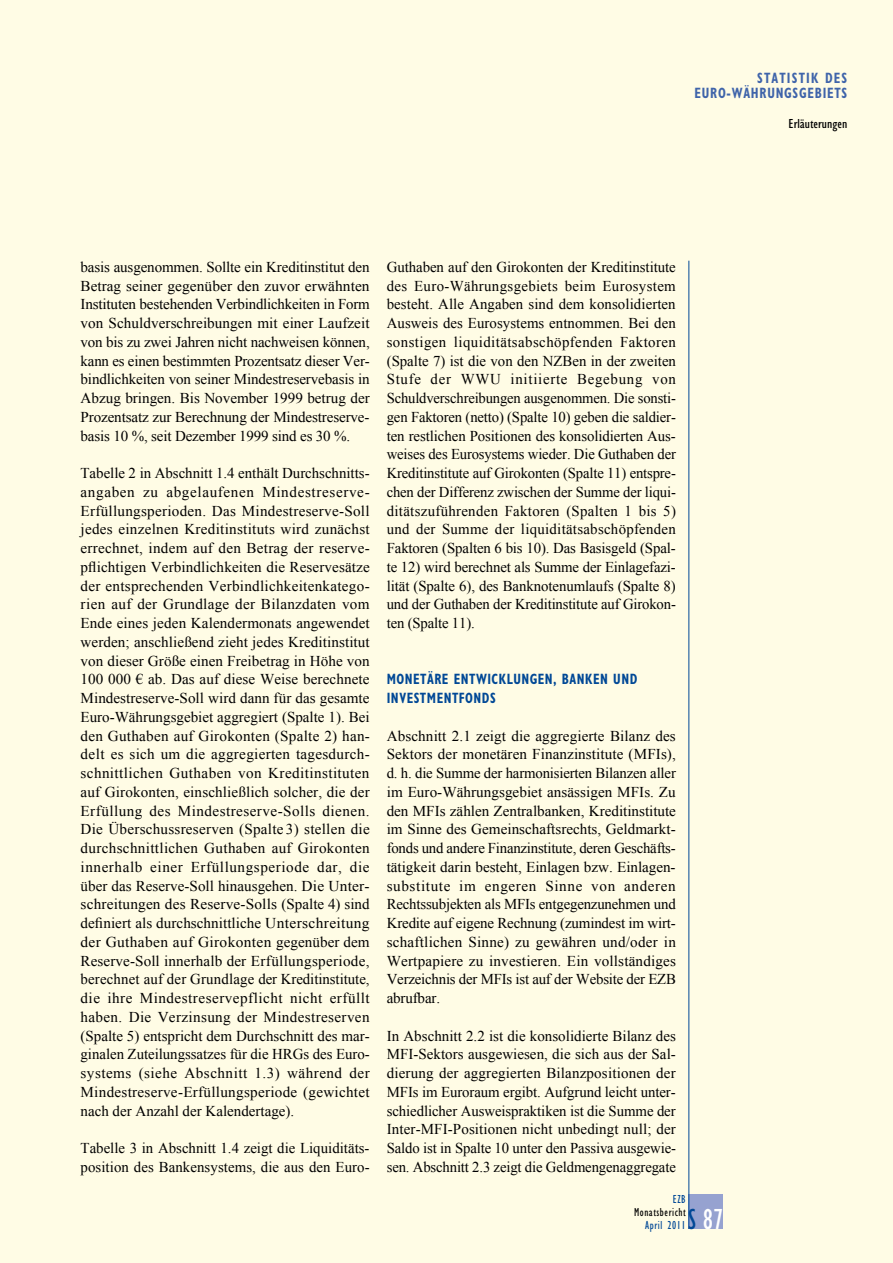
<style>
.page{position:relative;width:893px;height:1263px;background:#fffce5}
.page>*{position:absolute;margin:0;border:0;box-sizing:border-box;transform-origin:0 0}
.t1{font:condensed 30px "Gill Sans Myriad";color:#fff;scale:.95 1}
.t2{font:15px/18.8px "Times New Roman WGL";letter-spacing:.01em;color:#000;text-align:justify}
.t3{font:700 condensed 15px/18.8px "Gill Sans Myriad";letter-spacing:.04em;color:#004896;scale:.85 1}
.t4{font:700 condensed 15px/15px "Gill Sans Myriad";letter-spacing:.075em;color:#3f64aa;text-align:right;scale:.85 1}
.t5{font:condensed 13.5px "Gill Sans Myriad";color:#000;scale:1.1 1}
.t6{font:condensed 12px "Gill Sans Myriad";letter-spacing:.05em;color:#000;scale:.95 1}
.t7{font:condensed 12px "Gill Sans Myriad";letter-spacing:.05em;color:#004896;scale:.95 1}
.s1{color:#004896}
</style>
<div class="page">
<div style="left:689px;top:1195px;width:34px;height:34px;background:#96a2d0"></div>
<hr style="left:689px;top:261px;width:1px;height:968px;background:#004896">
<p class="t4" style="left:695px;top:71px;width:181px">STATISTIK DES<br>EURO-WÄHRUNGSGEBIETS</p>
<p class="t5" style="left:788px;top:116px;width:55px">Erläuterungen</p>
<p class="t2" style="left:81px;top:257px;width:291px">basis ausgenommen. Sollte ein Kreditinstitut den Betrag seiner gegenüber den zuvor erwähnten Instituten bestehenden Verbindlichkeiten in Form von Schuldverschreibungen mit einer Laufzeit von bis zu zwei Jahren nicht nachweisen können, kann es einen bestimmten Prozentsatz dieser Ver&shy;bindlichkeiten von seiner Mindestreservebasis in Abzug bringen. Bis November 1999 betrug der Prozentsatz zur Berechnung der Mindestreserve&shy;basis 10 %, seit Dezember 1999 sind es 30 %.</p>
<p class="t2" style="left:81px;top:463px;width:291px;text-align:left">Tabelle 2 in Abschnitt 1.4 enthält Durchschnitts&shy;angaben zu abgelaufenen Mindestreserve-Erfüllungsperioden. Das Mindestreserve-Soll jedes einzelnen Kreditinstituts wird zunächst errechnet, indem auf den Betrag der reserve&shy;pflichtigen Verbindlichkeiten die Reservesätze der entsprechenden Verbindlichkeitenkatego-- rien auf der Grundlage der Bilanzdaten vom Ende eines jeden Kalendermonats angewendet werden; anschließend zieht jedes Kreditinstitut von dieser Größe einen Freibetrag in Höhe von 100 000 € ab. Das auf diese Weise berechnete Mindestreserve-Soll wird dann für das gesamte Euro-Währungsgebiet aggregiert (Spalte 1). Bei den Guthaben auf Girokonten (Spalte 2) han--- delt es sich um die aggregierten tagesdurch&shy;schnittlichen Guthaben von Kreditinstituten auf Girokonten, einschließlich solcher, die der Erfüllung des Mindestreserve-Solls dienen.<br>Die Überschussreserven (Spalte 3) stellen die durchschnittlichen Guthaben auf Girokonten innerhalb einer Erfüllungsperiode dar, die über das Reserve-Soll hinausgehen. Die Unter&shy;schreitungen des Reserve-Solls (Spalte 4) sind definiert als durchschnittliche Unterschreitung der Guthaben auf Girokonten gegenüber dem Reserve-Soll innerhalb der Erfüllungsperiode, berechnet auf der Grundlage der Kreditinstitute, die ihre Mindestreservepflicht nicht erfüllt haben. Die Verzinsung der Mindestreserven (Spalte 5) entspricht dem Durchschnitt des mar&shy;ginalen Zuteilungssatzes für die HRGs des Euro&shy;systems (siehe Abschnitt 1.3) während der Mindestreserve-Erfüllungsperiode (gewichtet nach der Anzahl der Kalendertage).</p>
<p class="t2" style="left:81px;top:1138px;width:291px">Tabelle 3 in Abschnitt 1.4 zeigt die Liquiditäts-- position des Bankensystems, die aus den Euro-</p>
<p class="t2" style="left:387px;top:257px;width:291px">Guthaben auf den Girokonten der Kreditinstitute des Euro-Währungsgebiets beim Eurosystem besteht. Alle Angaben sind dem konsolidierten Ausweis des Eurosystems entnommen. Bei den sonstigen liquiditätsabschöpfenden Faktoren (Spalte 7) ist die von den NZBen in der zweiten Stufe der WWU initiierte Begebung von Schuldverschreibungen ausgenommen. Die sonsti&shy;gen Faktoren (netto) (Spalte 10) geben die saldier&shy;ten restlichen Positionen des konsolidierten Aus&shy;weises des Eurosystems wieder. Die Guthaben der Kreditinstitute auf Girokonten (Spalte 11) entspre&shy;chen der Differenz zwischen der Summe der liqui&shy;ditätszuführenden Faktoren (Spalten 1 bis 5) und der Summe der liquiditätsabschöpfenden Faktoren (Spalten 6 bis 10). Das Basisgeld (Spal&shy;te 12) wird berechnet als Summe der Einlagefazi&shy;lität (Spalte 6), des Banknotenumlaufs (Spalte 8) und der Guthaben der Kreditinstitute auf Girokon&shy;ten (Spalte 11).</p>
<p class="t3" style="left:387px;top:670px;width:296px;text-indent:40px">ÄRE ENTWICKLUNGEN, BANKEN UND<br>INVESTMENTFON DS</p>
<p class="t2" style="left:387px;top:726px;width:291px">Abschnitt 2.1 zeigt die aggregierte Bilanz des Sektors der monetären Finanzinstitute (MFIs), d. h. die Summe der harmonisierten Bilanzen aller im Euro-Währungsgebiet ansässigen MFIs. Zu den MFIs zählen Zentralbanken, Kreditinstitute im Sinne des Gemeinschaftsrechts, Geldmarkt&shy;fonds und andere Finanzinstitute, deren Geschäfts&shy;tätigkeit darin besteht, Einlagen bzw. Einlagen&shy;substitute im engeren Sinne von anderen Rechtssubjekten als MFIs entgegenzunehmen und Kredite auf eigene Rechnung (zumindest im wirt&shy;schaftlichen Sinne) zu gewähren und/oder in Wertpapiere zu investieren. Ein vollständiges Verzeichnis der MFIs ist auf der Website der EZB abrufbar.</p>
<p class="t2" style="left:387px;top:1026px;width:291px">In Abschnitt 2.2 ist die konsolidierte Bilanz des MFI-Sektors ausgewiesen, die sich aus der Sal&shy;dierung der aggregierten Bilanzpositionen der MFIs im Euroraum ergibt. Aufgrund leicht unter&shy;schiedlicher Ausweispraktiken ist die Summe der Inter-MFI-Positionen nicht unbedingt null; der Saldo ist in Spalte 10 unter den Passiva ausgewie&shy;sen. Abschnitt 2.3 zeigt die Geldmengenaggregate</p>
<p class="t3" style="left:387px;top:670px;width:22px">MONET</p>
<p class="t7" style="left:673px;top:1192px;width:15px">EZB</p>
<p class="t6" style="left:634px;top:1205px;width:56px">Monatsbericht</p>
<p class="t7" style="left:645px;top:1218px;width:44px">April 2011</p>
<h1 class="t1" style="left:688px;top:1201px;width:39px"><span class="s1">S</span> 87</h1>
</div>
